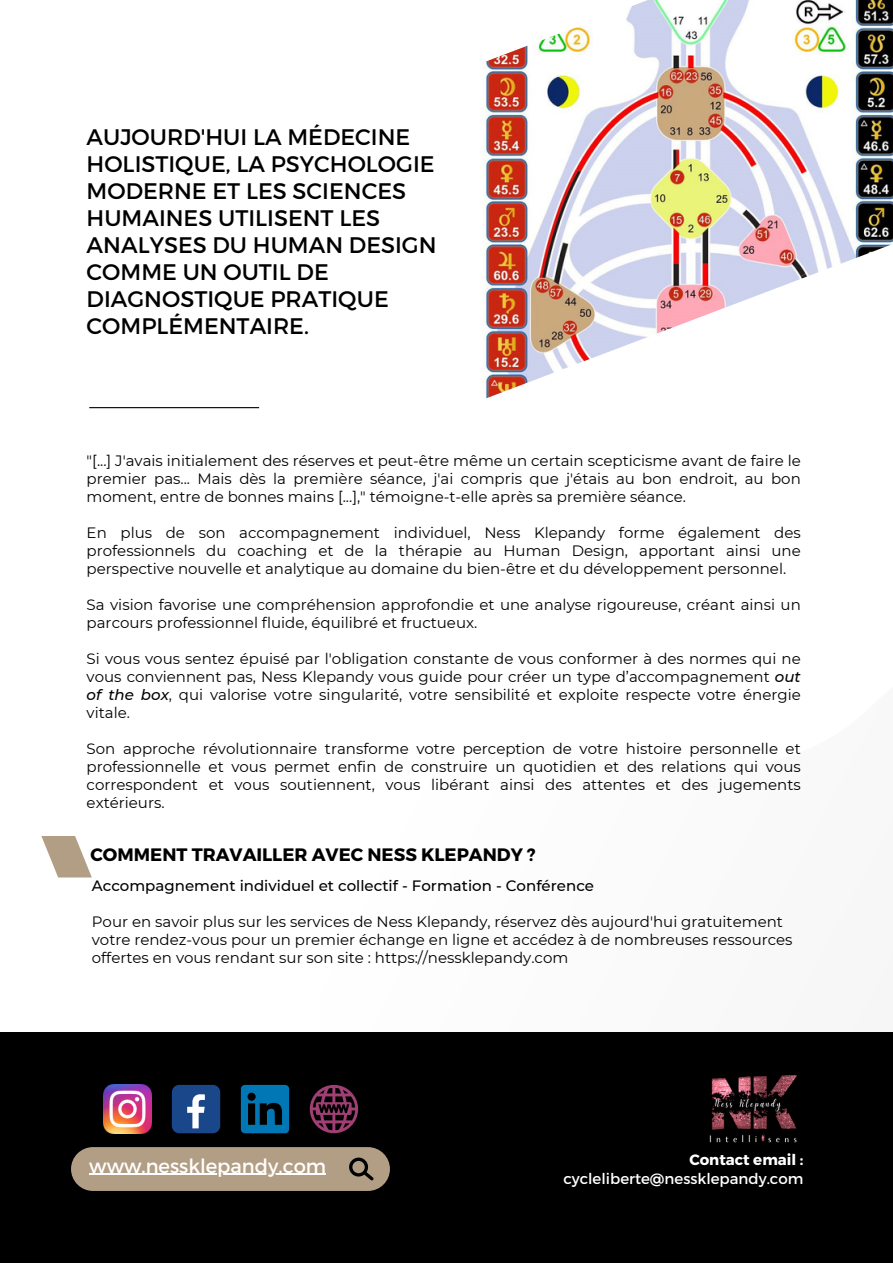
<style>
.page{position:relative;width:893px;height:1264px;background:#fff}
.page>*{position:absolute;margin:0;border:0;box-sizing:border-box;transform-origin:0 0}
.t1{font:22.5px/27px "Montserrat";color:#000}
.t2{font:19.5px "Montserrat";color:#fff}
.t3{font:700 18px "Montserrat";color:#000}
.t4{font:15px/18px "Montserrat";color:#000;text-align:justify}
.t5{font:500 15px "Montserrat";color:#000}
.t6{font:15px "Montserrat";color:#fff}
.t7{font:700 15px "Montserrat";color:#fff}
.s1{font-weight:500;font-style:italic}
</style>
<div class="page">
<img style="left:483px;top:0;width:409px;height:399px">
<div style="left:0;top:1032px;width:892px;height:230px;background:#000"></div>
<svg style="left:41px;top:836px;width:51px;height:41px"></svg>
<div style="left:71px;top:1147px;width:319px;height:43px;background:#b29e84;border-radius:22px"></div>
<svg style="left:349px;top:1157px;width:25px;height:23px"></svg>
<hr style="left:89px;top:407px;width:170px;height:1px;background:#000">
<img style="left:103px;top:1084px;width:48px;height:49px">
<div style="left:172px;top:1084px;width:48px;height:49px;background:#1a4789;border-radius:7px"></div>
<svg style="left:187px;top:1094px;width:18px;height:34px"></svg>
<svg style="left:241px;top:1084px;width:48px;height:49px"></svg>
<svg style="left:310px;top:1084px;width:48px;height:49px"></svg>
<img style="left:709px;top:1075px;width:88px;height:68px">
<hr style="left:89px;top:1173px;width:237px;height:1px;background:#fff">
<p class="t1" style="left:87px;top:123px;width:351px">AUJOURD'HUI LA MÉDECINE<br>HOLISTIQUE, LA PSYCHOLOGIE<br>MODERNE ET LES SCIENCES<br>HUMAINES UTILISENT LES<br>ANALYSES DU HUMAN DESIGN<br>COMME UN OUTIL DE<br>DIAGNOSTIQUE PRATIQUE<br>COMPLÉMENTAIRE.</p>
<p class="t4" style="left:87px;top:451px;width:715px">"[...] J'avais initialement des réserves et peut-être même un certain scepticisme avant de faire le premier pas... Mais dès la première séance, j'ai compris que j'étais au bon endroit, au bon moment, entre de bonnes mains [...]," témoigne-t-elle après sa première séance.</p>
<p class="t4" style="left:87px;top:523px;width:715px">En plus de son accompagnement individuel, Ness Klepandy forme également des professionnels du coaching et de la thérapie au Human Design, apportant ainsi une perspective nouvelle et analytique au domaine du bien-être et du développement personnel.</p>
<p class="t4" style="left:87px;top:595px;width:715px">Sa vision favorise une compréhension approfondie et une analyse rigoureuse, créant ainsi un parcours professionnel fluide, équilibré et fructueux.</p>
<p class="t4" style="left:87px;top:649px;width:715px">Si vous vous sentez épuisé par l'obligation constante de vous conformer à des normes qui ne vous conviennent pas, Ness Klepandy vous guide pour créer un type d’accompagnement <span class="s1">out of the box</span>, qui valorise votre singularité, votre sensibilité et exploite respecte votre énergie vitale.</p>
<p class="t4" style="left:87px;top:739px;width:715px">Son approche révolutionnaire transforme votre perception de votre histoire personnelle et professionnelle et vous permet enfin de construire un quotidien et des relations qui vous correspondent et vous soutiennent, vous libérant ainsi des attentes et des jugements extérieurs.</p>
<p class="t3" style="left:90px;top:842px;width:446px">COMMENT TRAVAILLER AVEC NESS KLEPANDY ?</p>
<p class="t5" style="left:92px;top:876px;width:503px">Accompagnement individuel et collectif - Formation - Conférence</p>
<p class="t4" style="left:92px;top:912px;width:702px;text-align:left">Pour en savoir plus sur les services de Ness Klepandy, réservez dès aujourd'hui gratuitement votre rendez-vous pour un premier échange en ligne et accédez à de nombreuses ressources offertes en vous rendant sur son site : https://nessklepandy.com</p>
<p class="t2" style="left:89px;top:1152px;width:238px">www.nessklepandy.com</p>
<p class="t7" style="left:689px;top:1149px;width:115px">Contact email :</p>
<p class="t6" style="left:563px;top:1168px;width:241px">cycleliberte@nessklepandy.com</p>
</div>
